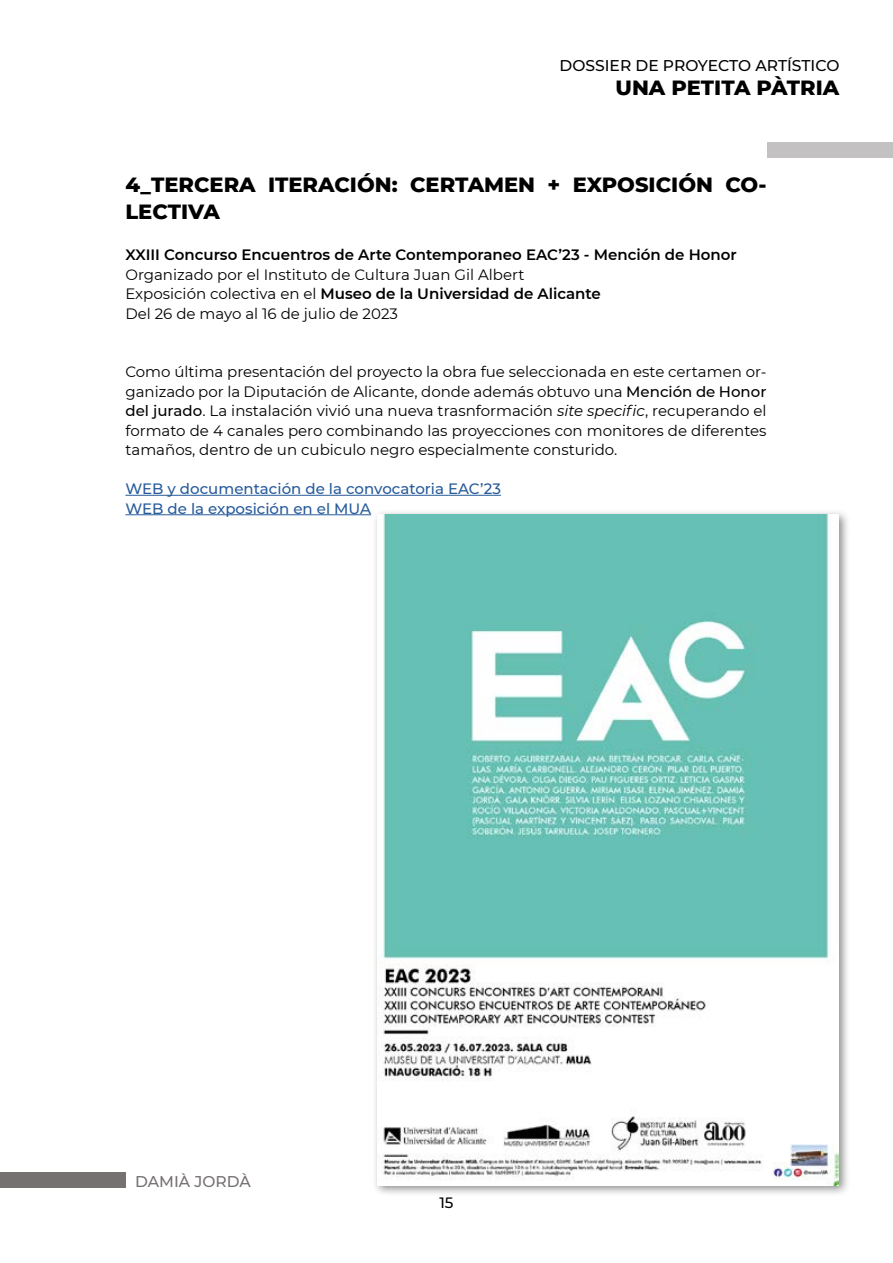
<style>
.page{position:relative;width:893px;height:1263px;background:#fff}
.page>*{position:absolute;margin:0;border:0;box-sizing:border-box;transform-origin:0 0}
.t1{font:800 21px/27px "Montserrat";color:#000}
.t2{font:500 15.6px "Montserrat";color:#000}
.t3{font:500 15.6px "Montserrat";color:#767171}
.t4{font:15px/19.5px "Montserrat";color:#000}
.t5{font:600 15px "Montserrat";color:#000}
.t6{font:500 15px/19.5px "Montserrat";color:#275b9b}
.t7{font:500 15px "Montserrat";color:#000}
.s1{font-weight:600}
.s2{font-weight:500}
.s3{font-style:italic}
</style>
<div class="page">
<div style="left:0;top:1172px;width:125px;height:15px;background:#767171"></div>
<div style="left:767px;top:142px;width:126px;height:15px;background:#c3c1c1"></div>
<hr style="left:125px;top:495px;width:376px;height:1px;background:#275b9b">
<hr style="left:125px;top:514px;width:246px;height:1px;background:#275b9b">
<div style="left:372px;top:509px;width:478px;height:688px;background:#000;opacity:.45"></div>
<img style="left:378px;top:514px;width:461px;height:672px">
<p class="t2" style="left:560px;top:55px;width:281px">DOSSIER DE PROYECTO ARTÍSTICO</p>
<h1 class="t1" style="left:615px;top:73px;width:225px">UNA PETITA PÀTRIA</h1>
<h1 class="t1" style="left:125px;top:170px;width:643px">4_TERCERA ITERACIÓN: CERTAMEN + EXPOSICIÓN CO-<br>LECTIVA</h1>
<p class="t5" style="left:125px;top:244px;width:613px">XXIII Concurso Encuentros de Arte Contemporaneo EAC’23 - Mención de Honor</p>
<p class="t4" style="left:125px;top:264px;width:477px">Organizado por el Instituto de Cultura Juan Gil Albert<br>Exposición colectiva en el <span class="s1">Museo de la Universidad de Alicante<br></span>Del 26 de mayo al 16 de julio de 2023</p>
<p class="t4" style="left:125px;top:361px;width:643px;text-align:justify">Como última presentación del proyecto la obra fue seleccionada en este certamen or&shy;ganizado por la Diputación de Alicante, donde además obtuvo una <span class="s2">Mención de Honor del jurado</span>. La instalación vivió una nueva trasnformación <span class="s3">site specific</span>, recuperando el formato de 4 canales pero combinando las proyecciones con monitores de diferentes tamaños, dentro de un cubiculo negro especialmente consturido.</p>
<p class="t6" style="left:125px;top:478px;width:377px">WEB y documentación de la convocatoria EAC’23<br>WEB de la exposición en el MUA</p>
<p class="t3" style="left:135px;top:1171px;width:117px">DAMIÀ JORDÀ</p>
<p class="t7" style="left:439px;top:1193px;width:16px">15</p>
</div>
